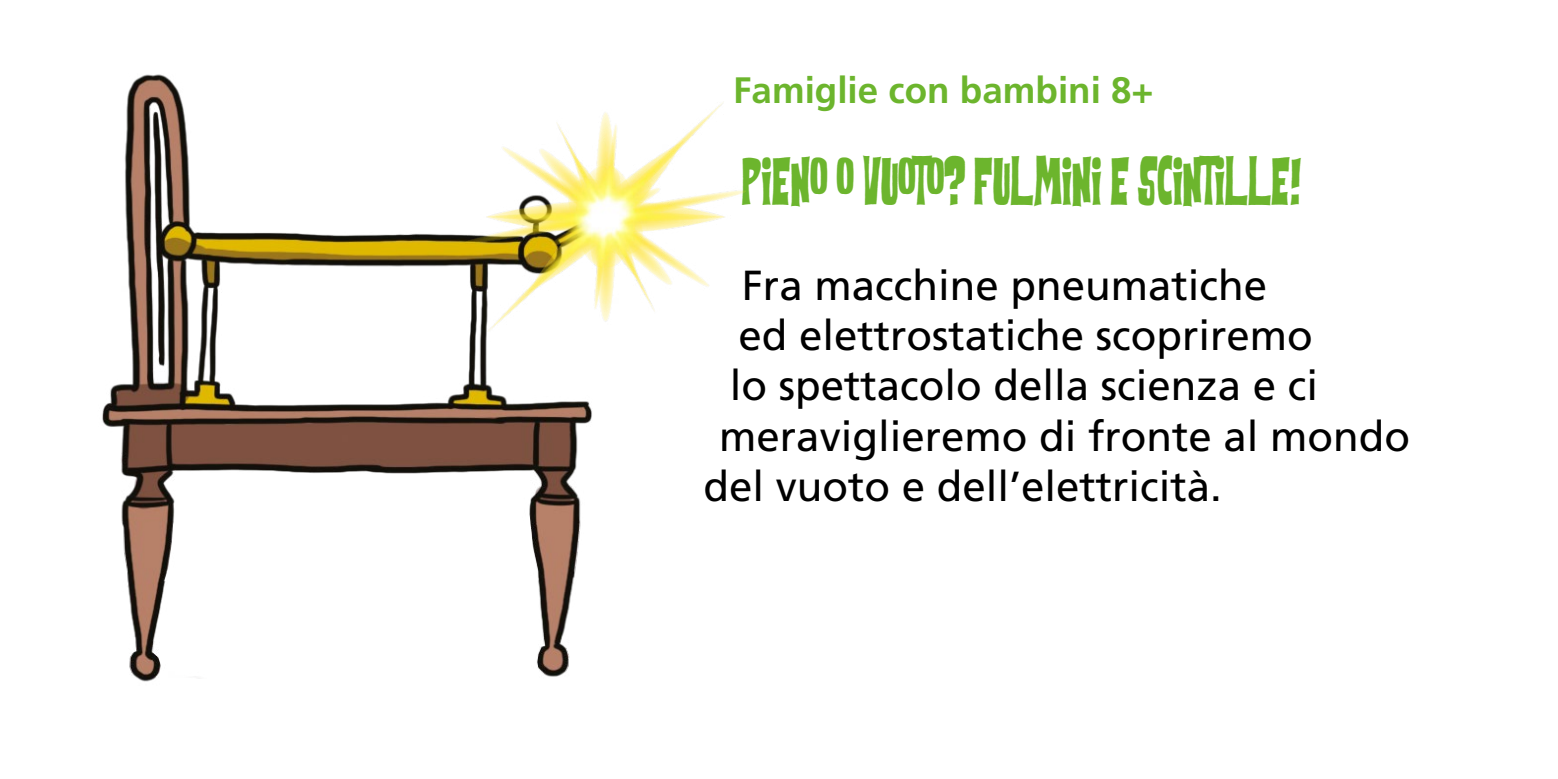
<style>
.page{position:relative;width:1558px;height:779px;background:#fff}
.page>*{position:absolute;margin:0;border:0;box-sizing:border-box;transform-origin:0 0}
.t1{font:42px "Frutiger";color:#000}
.t2{font:700 36.75px "Frutiger";color:#6cb52d}
.t3{font:26.25px "Flowers Kingdom";color:#6cb52d}
</style>
<div class="page">
<img style="left:102px;top:74px;width:490px;height:608px">
<img style="left:465px;top:102px;width:280px;height:230px">
<p class="t2" style="left:733px;top:69px;width:422px">Famiglie con bambini 8+</p>
<p class="t3" style="left:742px;top:181px;width:561px">PIENO O VUOTO? FULMINI E SCINTILLE!</p>
<p class="t1" style="left:742px;top:260px;width:527px">Fra macchine pneumatiche</p>
<p class="t1" style="left:738px;top:311px;width:576px">ed elettrostatiche scopriremo</p>
<p class="t1" style="left:730px;top:361px;width:590px">lo spettacolo della scienza e ci</p>
<p class="t1" style="left:719px;top:411px;width:692px">meraviglieremo di fronte al mondo</p>
<p class="t1" style="left:703px;top:462px;width:520px">del vuoto e dell’elettricità.</p>
</div>
